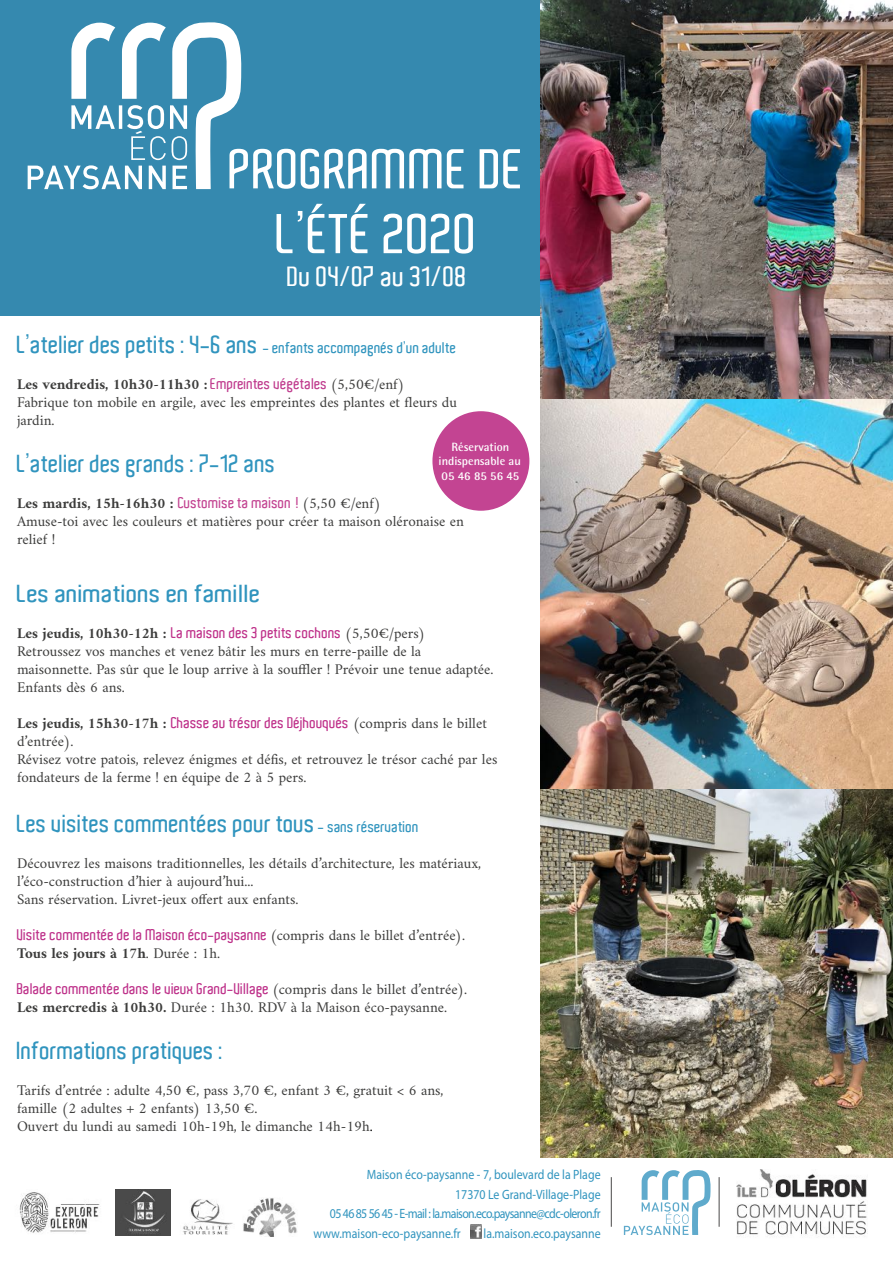
<style>
.page{position:relative;width:893px;height:1263px;background:#fff}
.page>*{position:absolute;margin:0;border:0;box-sizing:border-box;transform-origin:0 0}
.t1{font:600 54px/64.8px "Aldo";color:#fff;text-align:center}
.t2{font:600 27px "Aldo";color:#fff}
.t3{font:600 24px "Aldo";color:#3094be}
.t4{font:600 24px "Aldo";color:#3094be;scale:1.1 1}
.t5{font:15px/18px "Amiri";color:#3c3c3b}
.t6{font:600 15px "Aldo";color:#be318a}
.t7{font:600 15px "Aldo";color:#bf318a}
.t8{font:600 15px "Aldo";color:#3094be}
.t9{font:700 15px "Amiri";color:#3c3c3b}
.t10{font:13.5px "Myriad Pro";color:#3094be;scale:.88 1}
.t11{font:13.5px "Myriad Pro";letter-spacing:-.05em;color:#3094be;scale:.88 1}
.t12{font:700 12px/14.4px "Agfa Rotis Semisans";color:#fff;text-align:center}
.s1{font-size:24px}
.s2{font-weight:700}
.s3{font-family:"Aldo";font-weight:600;color:#c03c8e}
.s4{font-family:"Aldo";font-weight:600;color:#c34492}
.s5{font-family:"Amiri";font-weight:700;color:#3c3c3b}
.s6{font-family:"Amiri";font-weight:400;color:#3c3c3b}
.s7{font-size:15px}
.s8{font-weight:400}
.s9{color:#020203}
</style>
<div class="page">
<div style="left:0;top:0;width:549px;height:315px;background:#3589af"></div>
<svg style="left:28px;top:22px;width:214px;height:167px"></svg>
<img style="left:19px;top:1192px;width:81px;height:41px">
<img style="left:183px;top:1199px;width:50px;height:36px">
<img style="left:243px;top:1198px;width:54px;height:38px">
<img style="left:737px;top:1169px;width:130px;height:67px">
<img style="left:115px;top:1189px;width:55px;height:46px">
<img style="left:471px;top:1224px;width:10px;height:14px">
<hr style="left:719px;top:1177px;width:1px;height:50px;background:#4a4949">
<hr style="left:611px;top:1177px;width:1px;height:50px;background:#4a4949">
<img style="left:540px;top:789px;width:353px;height:368px">
<div style="left:432px;top:411px;width:97px;height:100px;background:#c34492;border-radius:50%"></div>
<svg style="left:624px;top:1170px;width:87px;height:65px"></svg>
<img style="left:540px;top:0;width:353px;height:789px">
<h1 class="t1" style="left:229px;top:137px;width:297px">PROGRAMME DE<br>L’ÉTÉ 2020</h1>
<h2 class="t2" style="left:287px;top:261px;width:181px">Du 04/07 au 31/08</h2>
<p class="t8" style="left:17px;top:340px;width:441px"><span class="s1">L’atelier des petits : 4-6 ans</span> - enfants accompagnés d’un adulte</p>
<p class="t5" style="left:17px;top:375px;width:442px"><span class="s2">Les vendredis, 10h30-11h30 :</span> <span class="s3">Empreintes végétales</span> (5,50€/enf)<br>Fabrique ton mobile en argile, avec les empreintes des plantes et fleurs du jardin.</p>
<h3 class="t3" style="left:17px;top:450px;width:261px">L’atelier des grands : 7-12 ans</h3>
<p class="t5" style="left:17px;top:494px;width:449px"><span class="s2">Les mardis, 15h-16h30 :</span> <span class="s4">Customise ta maison !</span> (5,50 €/enf)<br>Amuse-toi avec les couleurs et matières pour créer ta maison oléronaise en relief !</p>
<h3 class="t4" style="left:17px;top:580px;width:223px">Les animations en famille</h3>
<p class="t7" style="left:17px;top:624px;width:410px"><span class="s5">Les jeudis, 10h30-12h :</span> La maison des 3 petits cochons <span class="s6">(5,50€/pers)</span></p>
<p class="t5" style="left:17px;top:642px;width:478px">Retroussez vos manches et venez bâtir les murs en terre-paille de la maisonnette. Pas sûr que le loup arrive à la souffler ! Prévoir une tenue adaptée.<br>Enfants dès 6 ans.</p>
<p class="t7" style="left:17px;top:714px;width:471px"><span class="s5">Les jeudis, 15h30-17h :</span> Chasse au trésor des Déjhouqués <span class="s6">(compris dans le billet</span></p>
<p class="t5" style="left:17px;top:732px;width:482px">d’entrée).<br>Révisez votre patois, relevez énigmes et défis, et retrouvez le trésor caché par les fondateurs de la ferme ! en équipe de 2 à 5 pers.</p>
<h3 class="t3" style="left:17px;top:810px;width:403px">Les visites commentées pour tous <span class="s7">- sans réservation</span></h3>
<p class="t5" style="left:17px;top:854px;width:466px">Découvrez les maisons traditionnelles, les détails d’architecture, les matériaux, l’éco-construction d’hier à aujourd’hui...<br>Sans réservation. Livret-jeux offert aux enfants.</p>
<p class="t6" style="left:17px;top:926px;width:450px">Visite commentée de la Maison éco-paysanne <span class="s6">(compris dans le billet d’entrée).</span></p>
<p class="t9" style="left:17px;top:944px;width:205px">Tous les jours à 17h<span class="s8">. Durée : 1h.</span></p>
<p class="t6" style="left:17px;top:980px;width:452px">Balade commentée dans le vieux Grand-Village <span class="s6">(compris dans le billet d’entrée).</span></p>
<p class="t5" style="left:17px;top:998px;width:432px"><span class="s2">Les mercredis à 10h30.</span> Durée : 1h30. RDV à la Maison éco-paysanne.</p>
<h3 class="t3" style="left:17px;top:1037px;width:208px">Informations pratiques :</h3>
<p class="t5" style="left:17px;top:1081px;width:428px">Tarifs d’entrée : adulte 4,50 €, pass 3,70 €, enfant 3 €, gratuit &lt; 6 ans, famille (2 adultes + 2 enfants) 13,50 €.<br>Ouvert du lundi au samedi 10h-19h, le dimanche 14h-19h<span class="s9">.</span></p>
<p class="t12" style="left:439px;top:439px;width:84px">Réservation indispensable au<br>05 46 85 56 45</p>
<p class="t10" style="left:367px;top:1166px;width:267px">Maison éco-paysanne - 7, boulevard de la Plage</p>
<p class="t10" style="left:455px;top:1186px;width:167px">17370 Le Grand-Village-Plage</p>
<p class="t11" style="left:330px;top:1205px;width:309px">05 46 85 56 45 - E-mail : la.maison.eco.paysanne@cdc-oleron.fr</p>
<p class="t10" style="left:313px;top:1225px;width:169px">www.maison-eco-paysanne.fr</p>
<p class="t10" style="left:484px;top:1225px;width:135px">la.maison.eco.paysanne</p>
</div>
